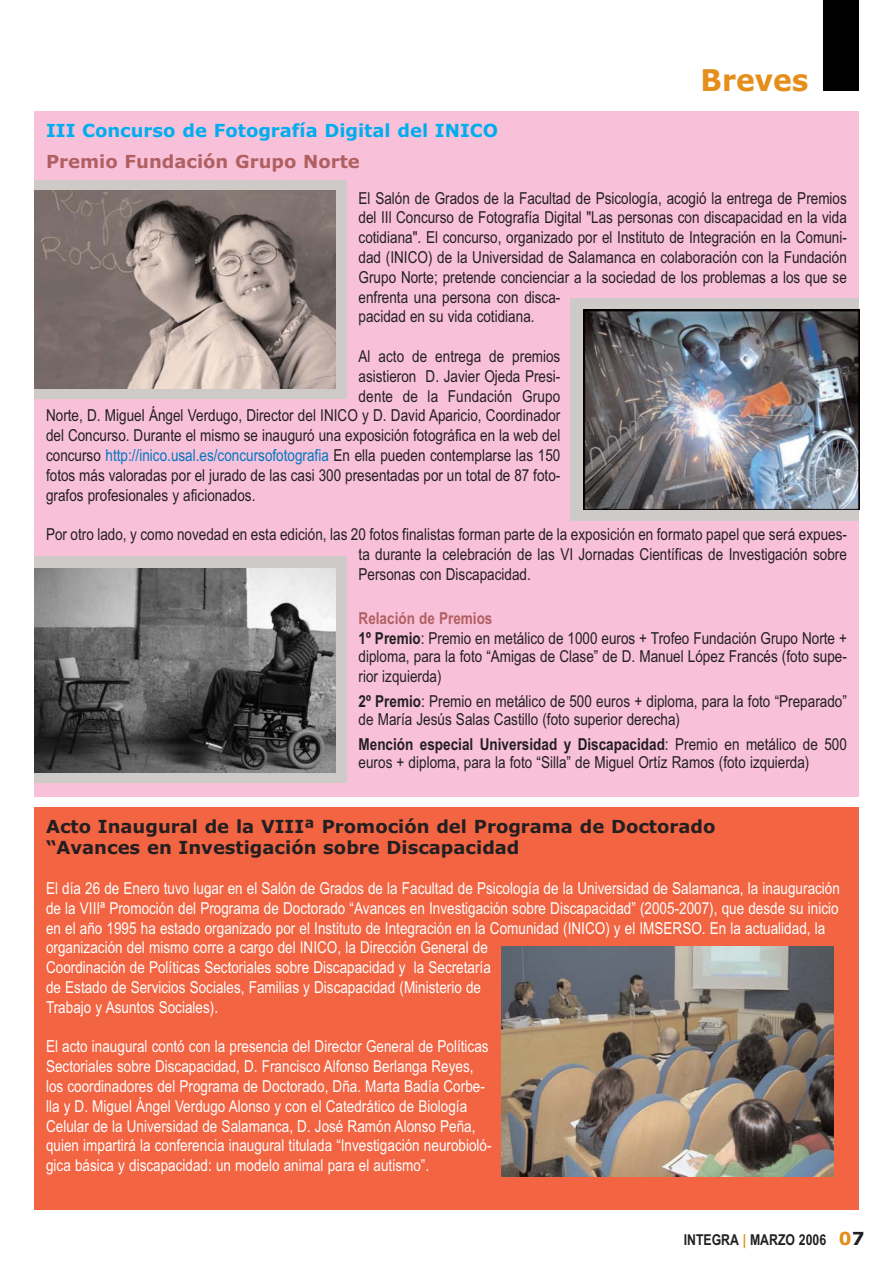
<style>
.page{position:relative;width:893px;height:1263px;background:#fff}
.page>*{position:absolute;margin:0;border:0;box-sizing:border-box;transform-origin:0 0}
.t1{font:700 30px "Verdana";color:#e58e1a;scale:.94 1}
.t2{font:700 18px/21.6px "Verdana";color:#231f20}
.t3{font:700 18px "Verdana";color:#00adef}
.t4{font:700 18px "Verdana";color:#b16062}
.t5{font:16.5px/19.8px "Arial Narrow";color:#231f20}
.t6{font:16.5px/19.8px "Arial Narrow";color:#fff}
.t7{font:16.5px "Arial Narrow";color:#0078c1}
.t8{font:700 15px "Arial Narrow";color:#231f20}
.s1{color:#231f20}
.s2{font-weight:700;color:#b16062}
.s3{font-weight:700}
.s4{color:#e58e1a}
.s5{font-family:"Verdana";font-size:18px;color:#e58e1a}
.s6{font-family:"Verdana";font-size:18px}
</style>
<div class="page">
<div style="left:34px;top:807px;width:825px;height:403px;background:#f26442"></div>
<div style="left:34px;top:111px;width:825px;height:685px;background:#f8c1d9"></div>
<div style="left:823px;top:0;width:36px;height:91px;background:#000"></div>
<div style="left:34px;top:180px;width:313px;height:219px;background:#cecac8"></div>
<div style="left:34px;top:556px;width:313px;height:227px;background:#cecac8"></div>
<div style="left:571px;top:298px;width:288px;height:222px;background:#cecac8"></div>
<img style="left:35px;top:190px;width:300px;height:199px">
<img style="left:34px;top:569px;width:301px;height:203px">
<img style="left:583px;top:310px;width:276px;height:200px">
<img style="left:501px;top:946px;width:332px;height:230px">
<h1 class="t1" style="left:701px;top:68px;width:116px">Breves</h1>
<p class="t3" style="left:46px;top:123px;width:454px">III Concurso de Fotografía Digital del INICO</p>
<p class="t4" style="left:46px;top:154px;width:315px">Premio Fundación Grupo Norte</p>
<p class="t5" style="left:359px;top:189px;width:490px">El Salón de Grados de la Facultad de Psicología, acogió la entrega de Premios del IIl Concurso de Fotografía Digital "Las personas con discapacidad en la vida cotidiana". El concurso, organizado por el Instituto de Integración en la Comuni&shy;dad (INICO) de la Universidad de Salamanca en colaboración con la Fundación Grupo Norte; pretende concienciar a la sociedad de los problemas a los que se enfrenta una persona con disca-<br>pacidad en su vida cotidiana.</p>
<p class="t5" style="left:359px;top:348px;width:203px">Al acto de entrega de premios</p>
<p class="t5" style="left:359px;top:368px;width:203px">asistieron D. Javier Ojeda Presi-</p>
<p class="t5" style="left:359px;top:387px;width:203px">dente de la Fundación Grupo</p>
<p class="t5" style="left:46px;top:407px;width:516px">Norte, D. Miguel Ángel Verdugo, Director del INICO y D. David Aparicio, Coordinador</p>
<p class="t5" style="left:46px;top:427px;width:516px">del Concurso. Durante el mismo se inauguró una exposición fotográfica en la web del</p>
<p class="t7" style="left:46px;top:449px;width:516px"><span class="s1">concurso</span> http://inico.usal.es/concursofotografia <span class="s1">En ella pueden contemplarse las 150</span></p>
<p class="t5" style="left:46px;top:467px;width:516px">fotos más valoradas por el jurado de las casi 300 presentadas por un total de 87 foto-</p>
<p class="t5" style="left:46px;top:486px;width:211px">grafos profesionales y aficionados.</p>
<p class="t5" style="left:359px;top:526px;width:490px;text-align:justify;text-indent:-313px">Por otro lado, y como novedad en esta edición, las 20 fotos finalistas forman parte de la exposición en formato papel que será expues&shy;ta durante la celebración de las VI Jornadas Científicas de Investigación sobre Personas con Discapacidad.</p>
<p class="t5" style="left:359px;top:610px;width:490px"><span class="s2">Relación de Premios<br></span><span class="s3">1º Premio</span>: Premio en metálico de 1000 euros + Trofeo Fundación Grupo Norte + diploma, para la foto “Amigas de Clase” de D. Manuel López Francés (foto supe&shy;rior izquierda)</p>
<p class="t5" style="left:359px;top:693px;width:490px;line-height:18.8px"><span class="s3">2º Premio</span>: Premio en metálico de 500 euros + diploma, para la foto “Preparado” de María Jesús Salas Castillo (foto superior derecha)</p>
<p class="t5" style="left:359px;top:736px;width:490px;line-height:18.8px"><span class="s3">Mención especial Universidad y Discapacidad</span>: Premio en metálico de 500 euros + diploma, para la foto “Silla” de Miguel Ortíz Ramos (foto izquierda)</p>
<p class="t2" style="left:46px;top:817px;width:671px">Acto Inaugural de la VIIIª Promoción del Programa de Doctorado “Avances en Investigación sobre Discapacidad</p>
<p class="t6" style="left:46px;top:880px;width:795px">El día 26 de Enero tuvo lugar en el Salón de Grados de la Facultad de Psicología de la Universidad de Salamanca, la inauguración de la VIIIª Promoción del Programa de Doctorado “Avances en Investigación sobre Discapacidad” (2005-2007), que desde su inicio en el año 1995 ha estado organizado por el Instituto de Integración en la Comunidad (INICO) y el IMSERSO. En la actualidad, la organización del mismo corre a cargo del INICO, la Dirección General de<br>Coordinación de Políticas Sectoriales sobre Discapacidad y la Secretaría<br>de Estado de Servicios Sociales, Familias y Discapacidad (Ministerio de<br>Trabajo y Asuntos Sociales).</p>
<p class="t6" style="left:46px;top:1038px;width:447px">El acto inaugural contó con la presencia del Director General de Políticas Sectoriales sobre Discapacidad, D. Francisco Alfonso Berlanga Reyes, los coordinadores del Programa de Doctorado, Dña. Marta Badía Corbe&shy;lla y D. Miguel Ángel Verdugo Alonso y con el Catedrático de Biología Celular de la Universidad de Salamanca, D. José Ramón Alonso Peña, quien impartirá la conferencia inaugural titulada “Investigación neurobioló&shy;gica básica y discapacidad: un modelo animal para el autismo”.</p>
<p class="t8" style="left:684px;top:1234px;width:182px">INTEGRA <span class="s4">|</span> MARZO 2006 <span class="s5">0</span><span class="s6">7</span></p>
</div>
